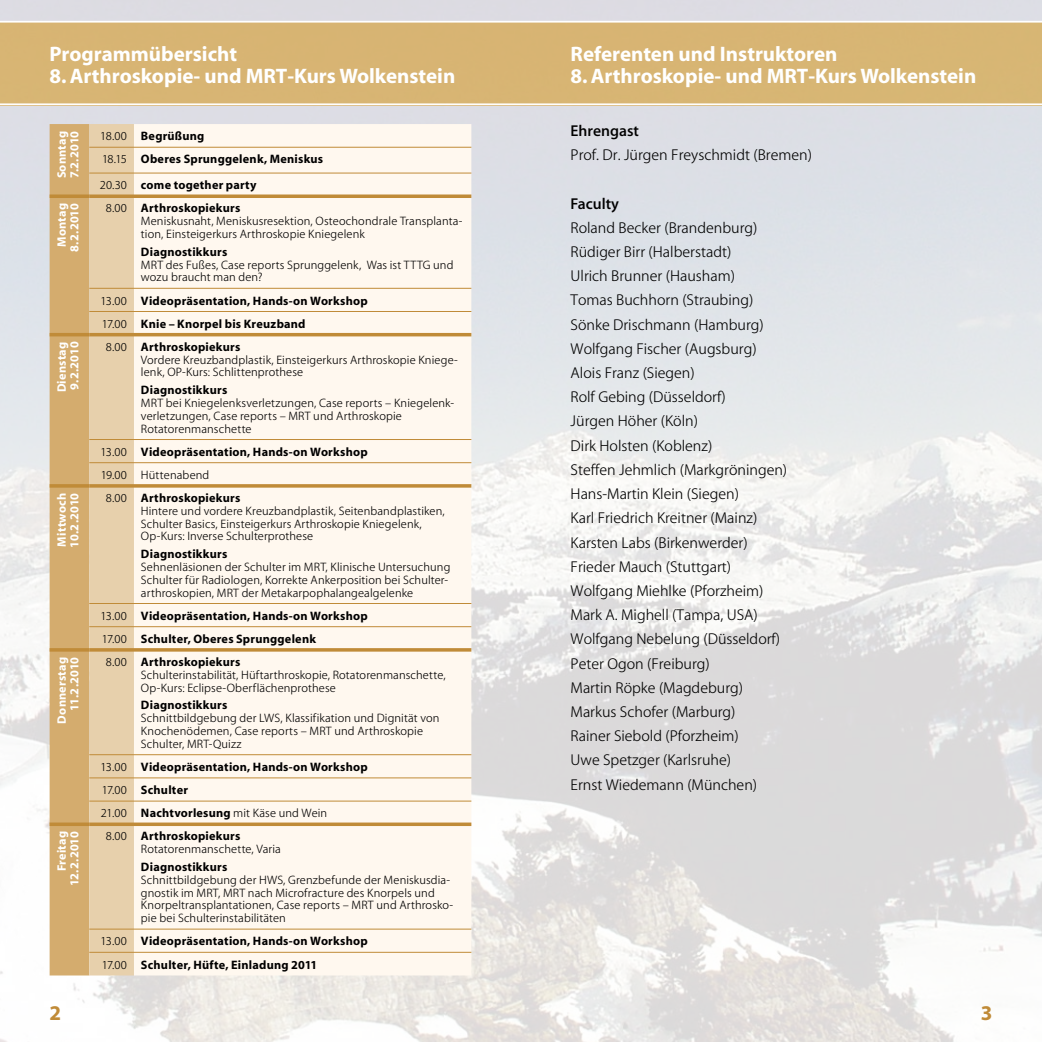
<style>
.page{position:relative;width:1042px;height:1042px;background:#fff}
.page>*{position:absolute;margin:0;border:0;box-sizing:border-box;transform-origin:0 0}
.t1{font:700 21px "Myriad";color:#fff}
.t2{font:700 21px "Myriad";color:#c08b38}
.t3{font:300 15.75px/24.2px "Myriad";color:#000}
.t4{font:600 15.75px "Myriad";color:#000}
.t5{font:300 12.25px/12.8px "Myriad";letter-spacing:.01em;color:#000}
.t6{font:700 12.25px/23.3px "Myriad";letter-spacing:.02em;color:#000}
.t7{font:700 12.25px/12.8px "Myriad";letter-spacing:.015em;color:#fff}
.s1{font-weight:300}
.s2{font-weight:700}
</style>
<div class="page">
<img style="left:0;top:0;width:1042px;height:1042px">
<div style="left:0;top:21px;width:521px;height:84px;background:#d8b473"></div>
<div style="left:521px;top:21px;width:521px;height:84px;background:#d8b574"></div>
<svg style="left:50px;top:124px;width:84px;height:851px;background:#ddbe8e"></svg>
<div style="left:134px;top:124px;width:337px;height:851px;background:#fff8ef"></div>
<hr style="left:89px;top:147px;width:45px;height:1px;background:#c08b38">
<hr style="left:134px;top:147px;width:337px;height:1px;background:#c08b38">
<hr style="left:89px;top:173px;width:45px;height:1px;background:#c08b38">
<hr style="left:134px;top:173px;width:337px;height:1px;background:#c08b38">
<svg style="left:50px;top:194px;width:39px;height:4px"></svg>
<svg style="left:89px;top:194px;width:45px;height:4px"></svg>
<svg style="left:134px;top:194px;width:337px;height:4px"></svg>
<hr style="left:89px;top:288px;width:45px;height:1px;background:#c08b38">
<hr style="left:134px;top:288px;width:337px;height:1px;background:#c08b38">
<hr style="left:89px;top:311px;width:45px;height:1px;background:#c08b38">
<hr style="left:134px;top:311px;width:337px;height:1px;background:#c08b38">
<hr style="left:50px;top:333px;width:39px;height:3px;background:#c08b38">
<hr style="left:89px;top:333px;width:45px;height:3px;background:#c08b38">
<hr style="left:134px;top:333px;width:337px;height:3px;background:#c08b38">
<hr style="left:89px;top:439px;width:45px;height:1px;background:#c08b38">
<hr style="left:134px;top:439px;width:337px;height:1px;background:#c08b38">
<hr style="left:89px;top:462px;width:45px;height:1px;background:#c08b38">
<hr style="left:134px;top:462px;width:337px;height:1px;background:#c08b38">
<svg style="left:50px;top:484px;width:39px;height:4px"></svg>
<svg style="left:89px;top:484px;width:45px;height:4px"></svg>
<svg style="left:134px;top:484px;width:337px;height:4px"></svg>
<hr style="left:89px;top:603px;width:45px;height:1px;background:#c08b38">
<hr style="left:134px;top:603px;width:337px;height:1px;background:#c08b38">
<hr style="left:89px;top:626px;width:45px;height:1px;background:#c08b38">
<hr style="left:134px;top:626px;width:337px;height:1px;background:#c08b38">
<hr style="left:50px;top:648px;width:39px;height:3px;background:#c08b38">
<hr style="left:89px;top:648px;width:45px;height:3px;background:#c08b38">
<hr style="left:134px;top:648px;width:337px;height:3px;background:#c08b38">
<hr style="left:89px;top:754px;width:45px;height:1px;background:#c08b38">
<hr style="left:134px;top:754px;width:337px;height:1px;background:#c08b38">
<hr style="left:89px;top:777px;width:45px;height:1px;background:#c08b38">
<hr style="left:134px;top:777px;width:337px;height:1px;background:#c08b38">
<hr style="left:89px;top:800px;width:45px;height:1px;background:#c08b38">
<hr style="left:134px;top:800px;width:337px;height:1px;background:#c08b38">
<svg style="left:50px;top:822px;width:39px;height:4px"></svg>
<svg style="left:89px;top:822px;width:45px;height:4px"></svg>
<svg style="left:134px;top:822px;width:337px;height:4px"></svg>
<hr style="left:89px;top:928px;width:45px;height:1px;background:#c08b38">
<hr style="left:134px;top:928px;width:337px;height:1px;background:#c08b38">
<hr style="left:89px;top:952px;width:45px;height:1px;background:#c08b38">
<hr style="left:134px;top:952px;width:337px;height:1px;background:#c08b38">
<h1 class="t1" style="left:50px;top:43px;width:189px">Programmübersicht</h1>
<h1 class="t1" style="left:50px;top:66px;width:407px">8. Arthroskopie- und MRT-Kurs Wolkenstein</h1>
<p class="t7" style="left:56px;top:178px;width:49px;rotate:-90deg">Sonntag<br>7.2.2010</p>
<p class="t6" style="left:100px;top:125px;width:224px"><span class="s1">18.00</span> Begrüßung<br><span class="s1">18.15</span> Oberes Sprunggelenk, Meniskus</p>
<p class="t6" style="left:100px;top:174px;width:158px"><span class="s1">20.30</span> come together party</p>
<p class="t7" style="left:56px;top:252px;width:50px;text-align:center;rotate:-90deg">Montag<br>8.2.2010</p>
<p class="t5" style="left:141px;top:202px;width:323px;text-indent:-35px">8.00 <span class="s2">Arthroskopiekurs<br></span>Meniskusnaht, Meniskusresektion, Osteochondrale Transplanta&shy;tion, Einsteigerkurs Arthroskopie Kniegelenk</p>
<p class="t6" style="left:141px;top:240px;width:88px">Diagnostikkurs</p>
<p class="t5" style="left:141px;top:259px;width:314px">MRT des Fußes, Case reports Sprunggelenk, Was ist TTTG und wozu braucht man den?</p>
<p class="t6" style="left:101px;top:289px;width:269px"><span class="s1">13.00</span> Videopräsentation, Hands-on Workshop<br><span class="s1">17.00</span> Knie – Knorpel bis Kreuzband</p>
<p class="t7" style="left:56px;top:392px;width:52px;rotate:-90deg">Dienstag<br>9.2.2010</p>
<p class="t5" style="left:141px;top:341px;width:318px;text-indent:-35px">8.00 <span class="s2">Arthroskopiekurs<br></span>Vordere Kreuzbandplastik, Einsteigerkurs Arthroskopie Kniege&shy;lenk, OP-Kurs: Schlittenprothese</p>
<p class="t6" style="left:141px;top:379px;width:88px">Diagnostikkurs</p>
<p class="t5" style="left:141px;top:397px;width:315px">MRT bei Kniegelenksverletzungen, Case reports – Kniegelenk&shy;verletzungen, Case reports – MRT und Arthroskopie<br>Rotatorenmanschette</p>
<p class="t6" style="left:101px;top:440px;width:269px"><span class="s1">13.00</span> Videopräsentation, Hands-on Workshop<br><span class="s1">19.00 Hüttenabend</span></p>
<p class="t7" style="left:56px;top:547px;width:56px;rotate:-90deg">Mittwoch<br>10.2.2010</p>
<p class="t5" style="left:141px;top:492px;width:305px;text-indent:-35px">8.00 <span class="s2">Arthroskopiekurs<br></span>Hintere und vordere Kreuzbandplastik, Seitenbandplastiken, Schulter Basics, Einsteigerkurs Arthroskopie Kniegelenk, Op-Kurs: Inverse Schulterprothese</p>
<p class="t6" style="left:141px;top:543px;width:88px">Diagnostikkurs</p>
<p class="t5" style="left:141px;top:561px;width:311px">Sehnenläsionen der Schulter im MRT, Klinische Untersuchung<br>Schulter für Radiologen, Korrekte Ankerposition bei Schulter&shy;arthroskopien, MRT der Metakarpophalangealgelenke</p>
<p class="t6" style="left:101px;top:604px;width:269px"><span class="s1">13.00</span> Videopräsentation, Hands-on Workshop<br><span class="s1">17.00</span> Schulter, Oberes Sprunggelenk</p>
<p class="t7" style="left:56px;top:723px;width:68px;text-align:right;rotate:-90deg">Donnerstag<br>11.2.2010</p>
<p class="t5" style="left:141px;top:656px;width:306px;text-indent:-35px">8.00 <span class="s2">Arthroskopiekurs<br></span>Schulterinstabilität, Hüftarthroskopie, Rotatorenmanschette,<br>Op-Kurs: Eclipse-Oberflächenprothese</p>
<p class="t6" style="left:141px;top:694px;width:88px">Diagnostikkurs</p>
<p class="t5" style="left:141px;top:712px;width:300px">Schnittbildgebung der LWS, Klassifikation und Dignität von<br>Knochenödemen, Case reports – MRT und Arthroskopie<br>Schulter, MRT-Quizz</p>
<p class="t6" style="left:101px;top:755px;width:269px"><span class="s1">13.00</span> Videopräsentation, Hands-on Workshop<br><span class="s1">17.00</span> Schulter<br><span class="s1">21.00</span> Nachtvorlesung <span class="s1">mit Käse und Wein</span></p>
<p class="t7" style="left:56px;top:886px;width:56px;text-align:right;rotate:-90deg">Freitag<br>12.2.2010</p>
<p class="t5" style="left:141px;top:830px;width:141px;text-indent:-35px">8.00 <span class="s2">Arthroskopiekurs<br></span>Rotatorenmanschette, Varia</p>
<p class="t6" style="left:141px;top:855px;width:88px">Diagnostikkurs</p>
<p class="t5" style="left:141px;top:874px;width:314px">Schnittbildgebung der HWS, Grenzbefunde der Meniskusdia&shy;gnostik im MRT, MRT nach Microfracture des Knorpels und Knorpeltransplantationen, Case reports – MRT und Arthrosko&shy;pie bei Schulterinstabilitäten</p>
<p class="t6" style="left:101px;top:930px;width:269px"><span class="s1">13.00</span> Videopräsentation, Hands-on Workshop<br><span class="s1">17.00</span> Schulter, Hüfte, Einladung 2011</p>
<h1 class="t1" style="left:570px;top:43px;width:268px">Referenten und Instruktoren</h1>
<h1 class="t1" style="left:570px;top:66px;width:407px">8. Arthroskopie- und MRT-Kurs Wolkenstein</h1>
<p class="t4" style="left:570px;top:123px;width:70px">Ehrengast</p>
<p class="t3" style="left:570px;top:143px;width:243px">Prof. Dr. Jürgen Freyschmidt (Bremen)</p>
<p class="t4" style="left:570px;top:195px;width:50px">Faculty</p>
<p class="t3" style="left:570px;top:216px;width:218px">Roland Becker (Brandenburg)<br>Rüdiger Birr (Halberstadt)<br>Ulrich Brunner (Hausham)<br>Tomas Buchhorn (Straubing)<br>Sönke Drischmann (Hamburg)<br>Wolfgang Fischer (Augsburg)<br>Alois Franz (Siegen)<br>Rolf Gebing (Düsseldorf)<br>Jürgen Höher (Köln)<br>Dirk Holsten (Koblenz)<br>Steffen Jehmlich (Markgröningen)<br>Hans-Martin Klein (Siegen)<br>Karl Friedrich Kreitner (Mainz)<br>Karsten Labs (Birkenwerder)<br>Frieder Mauch (Stuttgart)<br>Wolfgang Miehlke (Pforzheim)<br>Mark A. Mighell (Tampa, USA)<br>Wolfgang Nebelung (Düsseldorf)<br>Peter Ogon (Freiburg)<br>Martin Röpke (Magdeburg)<br>Markus Schofer (Marburg)<br>Rainer Siebold (Pforzheim)<br>Uwe Spetzger (Karlsruhe)<br>Ernst Wiedemann (München)</p>
<h1 class="t2" style="left:50px;top:1002px;width:13px">2</h1>
<h1 class="t2" style="left:980px;top:1002px;width:13px">3</h1>
</div>
